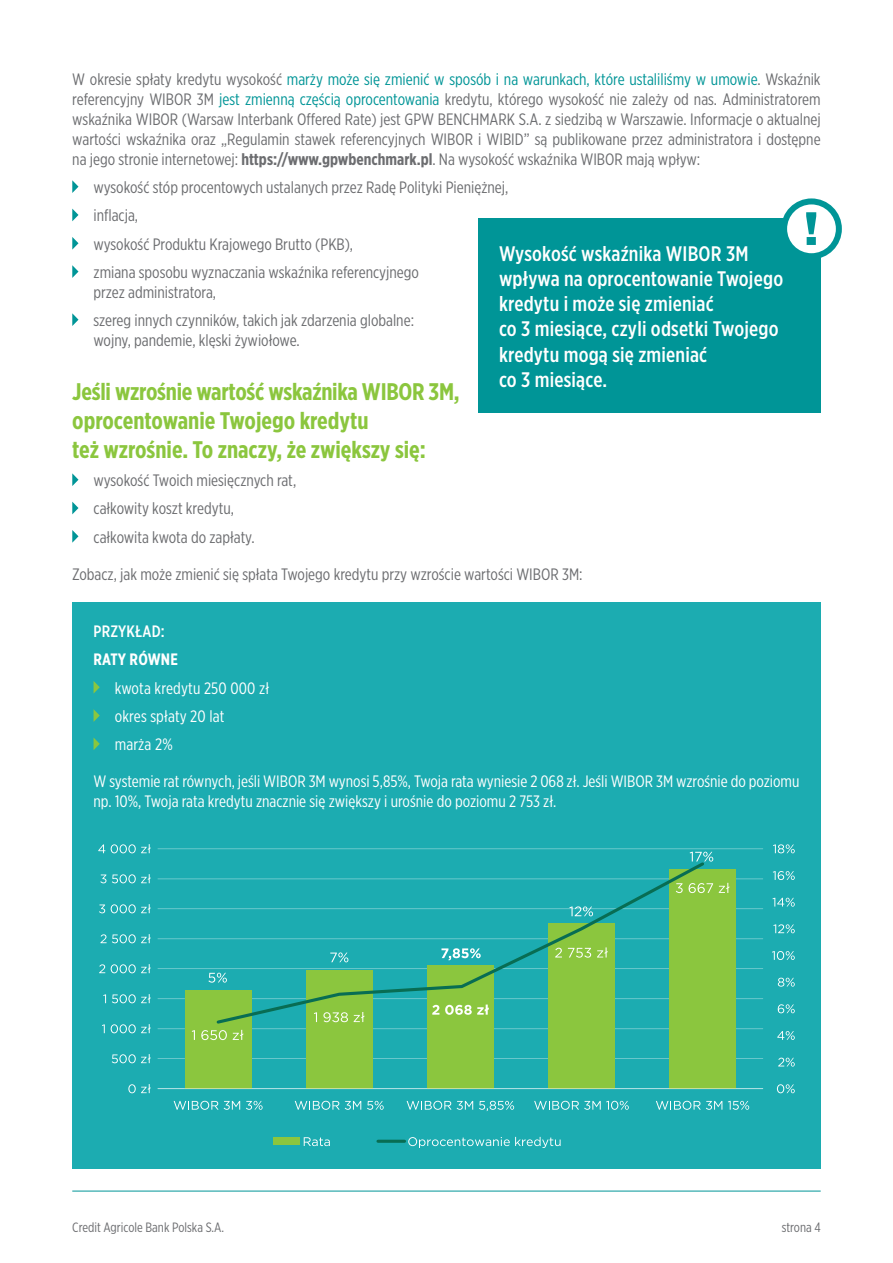
<style>
.page{position:relative;width:893px;height:1263px;background:#fff}
.page>*{position:absolute;margin:0;border:0;box-sizing:border-box;transform-origin:0 0}
.punkt{font:700 24px/28.8px "Gotham X Narrow";letter-spacing:-.01em;color:#8bc63e}
.WAZNE{font:500 21px/25.2px "Gotham X Narrow";letter-spacing:.01em;color:#fff}
.bulet{font:16.5px/19.8px "Gotham X Narrow";color:#6c6d70}
.txt{font:16.5px/19.8px "Gotham X Narrow";color:#fff}
.txt-2{font:16.5px "Gotham X Narrow";color:#6c6d70}
.bulet-2{font:16.5px "Gotham X Narrow";letter-spacing:.01em;color:#fff}
.t1{font:500 16.5px "Gotham X Narrow";letter-spacing:.01em;color:#fff}
.txt-3{font:700 16.5px "Gotham X Narrow";letter-spacing:.01em;color:#fff}
.t2{font:13.5px "Gotham X Narrow";color:#6c6d70}
.s1{color:#009597}
.s2{font-weight:700}
</style>
<div class="page">
<hr style="left:72px;top:1191px;width:749px;height:1px;background:#009597">
<svg style="left:72px;top:180px;width:6px;height:13px"></svg>
<svg style="left:72px;top:209px;width:6px;height:12px"></svg>
<svg style="left:72px;top:237px;width:6px;height:13px"></svg>
<svg style="left:72px;top:265px;width:6px;height:13px"></svg>
<svg style="left:72px;top:313px;width:6px;height:13px"></svg>
<svg style="left:72px;top:473px;width:6px;height:13px"></svg>
<svg style="left:72px;top:502px;width:6px;height:12px"></svg>
<svg style="left:72px;top:530px;width:6px;height:13px"></svg>
<div style="left:72px;top:602px;width:749px;height:567px;background:#1cacb1"></div>
<svg style="left:94px;top:681px;width:6px;height:12px"></svg>
<svg style="left:94px;top:710px;width:6px;height:12px"></svg>
<svg style="left:94px;top:738px;width:6px;height:12px"></svg>
<svg style="left:158px;top:1058px;width:27px;height:1px"></svg>
<hr style="left:251px;top:1058px;width:55px;height:1px;background:#fff">
<hr style="left:373px;top:1058px;width:54px;height:1px;background:#fff">
<hr style="left:494px;top:1058px;width:54px;height:1px;background:#fff">
<hr style="left:615px;top:1058px;width:54px;height:1px;background:#fff">
<svg style="left:736px;top:1058px;width:27px;height:1px"></svg>
<svg style="left:158px;top:1028px;width:27px;height:1px"></svg>
<hr style="left:251px;top:1028px;width:55px;height:1px;background:#fff">
<hr style="left:373px;top:1028px;width:54px;height:1px;background:#fff">
<hr style="left:494px;top:1028px;width:54px;height:1px;background:#fff">
<hr style="left:615px;top:1028px;width:54px;height:1px;background:#fff">
<svg style="left:736px;top:1028px;width:27px;height:1px"></svg>
<svg style="left:158px;top:998px;width:27px;height:1px"></svg>
<svg style="left:736px;top:998px;width:27px;height:1px"></svg>
<hr style="left:158px;top:968px;width:390px;height:1px;background:#fff">
<svg style="left:736px;top:968px;width:27px;height:1px"></svg>
<hr style="left:158px;top:938px;width:390px;height:1px;background:#fff">
<svg style="left:736px;top:938px;width:27px;height:1px"></svg>
<hr style="left:158px;top:908px;width:511px;height:1px;background:#fff">
<svg style="left:736px;top:908px;width:27px;height:1px"></svg>
<hr style="left:158px;top:878px;width:511px;height:1px;background:#fff">
<svg style="left:736px;top:878px;width:27px;height:1px"></svg>
<hr style="left:158px;top:848px;width:605px;height:1px;background:#fff">
<div style="left:427px;top:965px;width:67px;height:124px;background:#8bc63e"></div>
<div style="left:185px;top:990px;width:66px;height:99px;background:#8bc63e"></div>
<div style="left:548px;top:923px;width:67px;height:166px;background:#8bc63e"></div>
<div style="left:669px;top:869px;width:67px;height:220px;background:#8bc63e"></div>
<div style="left:306px;top:970px;width:67px;height:119px;background:#8bc63e"></div>
<svg style="left:158px;top:1088px;width:605px;height:1px"></svg>
<hr style="left:427px;top:1088px;width:67px;height:1px;background:#c4df9b">
<hr style="left:185px;top:1088px;width:66px;height:1px;background:#c4df9b">
<hr style="left:548px;top:1088px;width:67px;height:1px;background:#c4df9b">
<hr style="left:669px;top:1088px;width:67px;height:1px;background:#c4df9b">
<hr style="left:306px;top:1088px;width:67px;height:1px;background:#c4df9b">
<svg style="left:214px;top:861px;width:492px;height:165px"></svg>
<svg style="left:192px;top:1030px;width:3px;height:10px"></svg>
<svg style="left:201px;top:1030px;width:26px;height:10px"></svg>
<svg style="left:233px;top:1030px;width:10px;height:10px"></svg>
<svg style="left:314px;top:1012px;width:3px;height:10px"></svg>
<svg style="left:323px;top:1012px;width:25px;height:10px"></svg>
<svg style="left:354px;top:1012px;width:10px;height:10px"></svg>
<svg style="left:432px;top:1005px;width:7px;height:10px"></svg>
<svg style="left:445px;top:1004px;width:44px;height:11px"></svg>
<svg style="left:555px;top:948px;width:7px;height:9px"></svg>
<svg style="left:568px;top:948px;width:23px;height:10px"></svg>
<svg style="left:597px;top:947px;width:11px;height:10px"></svg>
<svg style="left:676px;top:883px;width:7px;height:10px"></svg>
<svg style="left:689px;top:883px;width:24px;height:10px"></svg>
<svg style="left:719px;top:883px;width:10px;height:10px"></svg>
<svg style="left:208px;top:973px;width:19px;height:10px"></svg>
<svg style="left:330px;top:952px;width:18px;height:10px"></svg>
<svg style="left:441px;top:948px;width:40px;height:12px"></svg>
<svg style="left:569px;top:906px;width:24px;height:10px"></svg>
<svg style="left:690px;top:852px;width:23px;height:9px"></svg>
<svg style="left:777px;top:1084px;width:18px;height:9px"></svg>
<svg style="left:778px;top:1058px;width:17px;height:8px"></svg>
<svg style="left:777px;top:1031px;width:18px;height:9px"></svg>
<svg style="left:778px;top:1004px;width:17px;height:9px"></svg>
<svg style="left:778px;top:978px;width:17px;height:9px"></svg>
<svg style="left:772px;top:951px;width:23px;height:9px"></svg>
<svg style="left:773px;top:924px;width:22px;height:9px"></svg>
<svg style="left:772px;top:898px;width:23px;height:9px"></svg>
<svg style="left:773px;top:871px;width:22px;height:9px"></svg>
<svg style="left:773px;top:844px;width:22px;height:9px"></svg>
<svg style="left:128px;top:1084px;width:23px;height:9px"></svg>
<svg style="left:112px;top:1054px;width:39px;height:9px"></svg>
<svg style="left:102px;top:1024px;width:3px;height:9px"></svg>
<svg style="left:111px;top:1024px;width:40px;height:9px"></svg>
<svg style="left:103px;top:994px;width:3px;height:9px"></svg>
<svg style="left:112px;top:994px;width:39px;height:9px"></svg>
<svg style="left:99px;top:964px;width:6px;height:9px"></svg>
<svg style="left:111px;top:964px;width:40px;height:9px"></svg>
<svg style="left:100px;top:934px;width:51px;height:9px"></svg>
<svg style="left:99px;top:904px;width:6px;height:9px"></svg>
<svg style="left:111px;top:904px;width:40px;height:9px"></svg>
<svg style="left:100px;top:874px;width:6px;height:9px"></svg>
<svg style="left:112px;top:874px;width:39px;height:9px"></svg>
<svg style="left:98px;top:844px;width:7px;height:9px"></svg>
<svg style="left:111px;top:844px;width:40px;height:9px"></svg>
<svg style="left:174px;top:1101px;width:66px;height:9px"></svg>
<svg style="left:246px;top:1101px;width:17px;height:9px"></svg>
<svg style="left:295px;top:1101px;width:66px;height:9px"></svg>
<svg style="left:367px;top:1101px;width:17px;height:9px"></svg>
<svg style="left:407px;top:1101px;width:66px;height:9px"></svg>
<svg style="left:479px;top:1101px;width:35px;height:10px"></svg>
<svg style="left:534px;top:1101px;width:95px;height:9px"></svg>
<svg style="left:656px;top:1101px;width:66px;height:9px"></svg>
<svg style="left:728px;top:1101px;width:21px;height:9px"></svg>
<div style="left:273px;top:1137px;width:27px;height:8px;background:#8bc63e"></div>
<svg style="left:304px;top:1137px;width:26px;height:9px"></svg>
<hr style="left:378px;top:1140px;width:27px;height:3px;background:#086d53">
<svg style="left:408px;top:1137px;width:153px;height:11px"></svg>
<div style="left:478px;top:218px;width:343px;height:194px;background:#009597"></div>
<svg style="left:784px;top:201px;width:55px;height:55px"></svg>
<div style="left:781px;top:198px;width:61px;height:61px;border:6px solid #009597;border-radius:50%"></div>
<svg style="left:806px;top:212px;width:10px;height:33px"></svg>
<p class="bulet" style="left:72px;top:70px;width:750px;text-align:justify">W okresie spłaty kredytu wysokość <span class="s1">marży może się zmienić w sposób i na warunkach, które ustaliliśmy w umowie</span>. Wskaźnik referencyjny WIBOR 3M <span class="s1">jest zmienną częścią oprocentowania</span> kredytu, którego wysokość nie zależy od nas. Administratorem wskaźnika WIBOR (Warsaw Interbank Offered Rate) jest GPW BENCHMARK S.A. z siedzibą w Warszawie. Informacje o aktualnej wartości wskaźnika oraz „Regulamin stawek referencyjnych WIBOR i WIBID” są publikowane przez administratora i dostępne na jego stronie internetowej: <span class="s2">https://www.gpwbenchmark.pl</span>. Na wysokość wskaźnika WIBOR mają wpływ:</p>
<p class="bulet" style="left:94px;top:177px;width:416px">wysokość stóp procentowych ustalanych przez Radę Polityki Pieniężnej,</p>
<p class="bulet" style="left:94px;top:205px;width:46px">inflacja,</p>
<p class="bulet" style="left:94px;top:234px;width:261px">wysokość Produktu Krajowego Brutto (PKB),</p>
<p class="bulet" style="left:94px;top:262px;width:327px">zmiana sposobu wyznaczania wskaźnika referencyjnego przez administratora,</p>
<p class="bulet" style="left:94px;top:310px;width:322px">szereg innych czynników, takich jak zdarzenia globalne: wojny, pandemie, klęski żywiołowe.</p>
<p class="punkt" style="left:72px;top:377px;width:389px">Jeśli wzrośnie wartość wskaźnika WIBOR 3M, oprocentowanie Twojego kredytu<br>też wzrośnie. To znaczy, że zwiększy się:</p>
<p class="bulet" style="left:94px;top:470px;width:204px">wysokość Twoich miesięcznych rat,</p>
<p class="bulet" style="left:94px;top:498px;width:142px">całkowity koszt kredytu,</p>
<p class="bulet" style="left:94px;top:527px;width:163px">całkowita kwota do zapłaty.</p>
<p class="txt-2" style="left:72px;top:564px;width:512px">Zobacz, jak może zmienić się spłata Twojego kredytu przy wzroście wartości WIBOR 3M:</p>
<p class="WAZNE" style="left:499px;top:241px;width:286px">Wysokość wskaźnika WIBOR 3M wpływa na oprocentowanie Twojego kredytu i może się zmieniać<br>co 3 miesiące, czyli odsetki Twojego kredytu mogą się zmieniać<br>co 3 miesiące.</p>
<p class="t1" style="left:94px;top:621px;width:73px">PRZYKŁAD:</p>
<p class="txt-3" style="left:94px;top:649px;width:86px">RATY RÓWNE</p>
<p class="bulet-2" style="left:115px;top:678px;width:156px">kwota kredytu 250 000 zł</p>
<p class="bulet-2" style="left:115px;top:706px;width:111px">okres spłaty 20 lat</p>
<p class="bulet-2" style="left:115px;top:734px;width:59px">marża 2%</p>
<p class="txt" style="left:94px;top:771px;width:707px">W systemie rat równych, jeśli WIBOR 3M wynosi 5,85%, Twoja rata wyniesie 2 068 zł. Jeśli WIBOR 3M wzrośnie do poziomu np. 10%, Twoja rata kredytu znacznie się zwiększy i urośnie do poziomu 2 753 zł.</p>
<p class="t2" style="left:72px;top:1219px;width:153px">Credit Agricole Bank Polska S.A.</p>
<p class="t2" style="left:782px;top:1219px;width:40px">strona 4</p>
</div>
